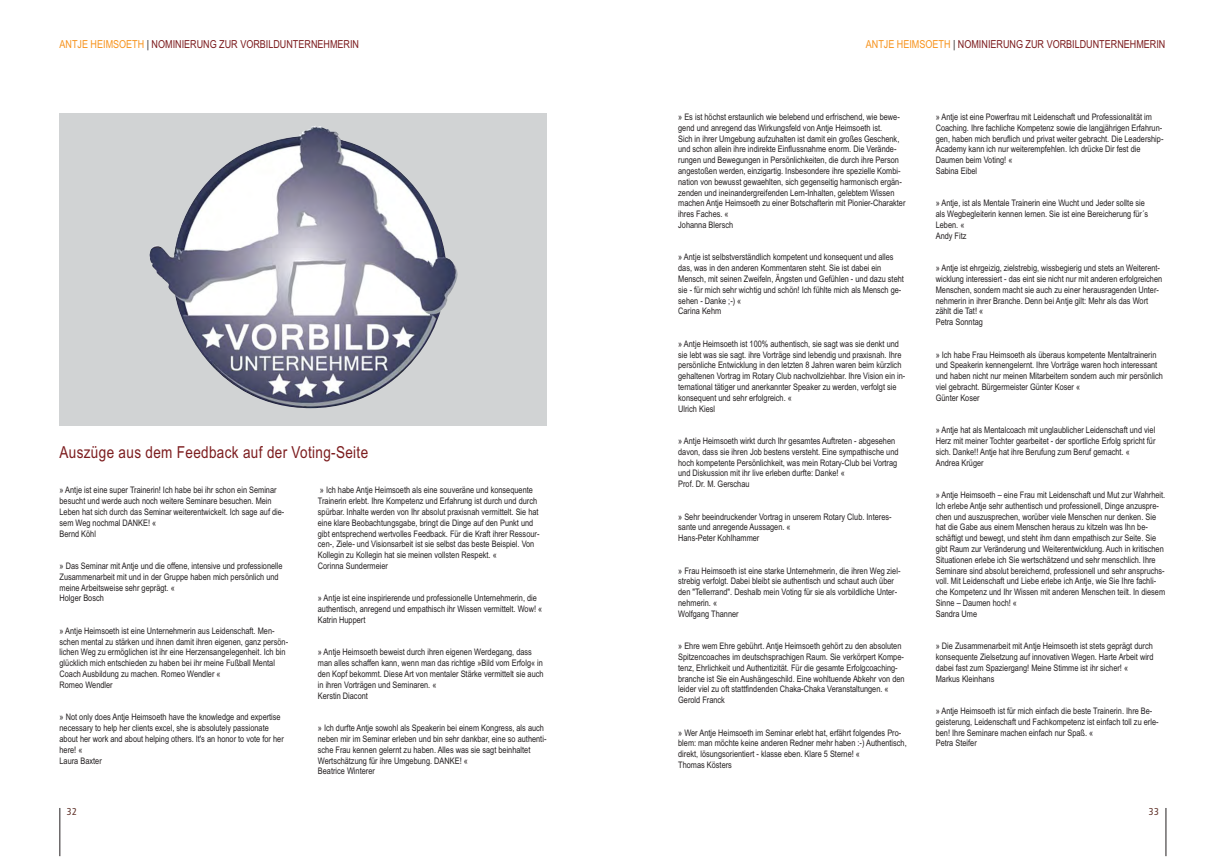
<style>
.page{position:relative;width:1225px;height:859px;background:#fff}
.page>*{position:absolute;margin:0;border:0;box-sizing:border-box;transform-origin:0 0}
.t1{font:16.5px "Arial Narrow";letter-spacing:.02em;color:#7c1c1e}
.t2{font:11px "Arial Narrow";color:#7c1c1e}
.t3{font:condensed 10px "Frutiger";color:#62352d}
.t4{font:9px/10.8px "Arial Narrow";color:#231f20}
.s1{color:#f7931d}
.s2{color:#231f20}
</style>
<div class="page">
<hr style="left:1165px;top:808px;width:1px;height:48px;background:#231f20">
<hr style="left:60px;top:808px;width:1px;height:48px;background:#231f20">
<div style="left:60px;top:113px;width:486px;height:313px;background:#d1d3d4"></div>
<img style="left:149px;top:126px;width:309px;height:282px">
<p class="t2" style="left:60px;top:40px;width:301px"><span class="s1">ANTJE HEIMSOETH</span> <span class="s2">|</span> NOMINIERUNG ZUR VORBILDUNTERNEHMERIN</p>
<h1 class="t1" style="left:60px;top:446px;width:310px">Auszüge aus dem Feedback auf der Voting-Seite</h1>
<p class="t4" style="left:60px;top:486px;width:226px">» Antje ist eine super Trainerin! Ich habe bei ihr schon ein Seminar besucht und werde auch noch weitere Seminare besuchen. Mein Leben hat sich durch das Seminar weiterentwickelt. Ich sage auf die&shy;sem Weg nochmal DANKE! «<br>Bernd Köhl</p>
<p class="t4" style="left:60px;top:561px;width:225px">» Das Seminar mit Antje und die offene, intensive und professionelle Zusammenarbeit mit und in der Gruppe haben mich persönlich und meine Arbeitsweise sehr geprägt. «<br>Holger Bosch</p>
<p class="t4" style="left:60px;top:626px;width:230px">» Antje Heimsoeth ist eine Unternehmerin aus Leidenschaft. Men&shy;schen mental zu stärken und ihnen damit ihren eigenen, ganz persön&shy;lichen Weg zu ermöglichen ist ihr eine Herzensangelegenheit. Ich bin glücklich mich entschieden zu haben bei ihr meine Fußball Mental Coach Ausbildung zu machen. Romeo Wendler «<br>Romeo Wendler</p>
<p class="t4" style="left:60px;top:713px;width:226px">» Not only does Antje Heimsoeth have the knowledge and expertise necessary to help her clients excel, she is absolutely passionate about her work and about helping others. It's an honor to vote for her here! «<br>Laura Baxter</p>
<p class="t4" style="left:318px;top:486px;width:223px">» Ich habe Antje Heimsoeth als eine souveräne und konsequente Trainerin erlebt. Ihre Kompetenz und Erfahrung ist durch und durch spürbar. Inhalte werden von Ihr absolut praxisnah vermittelt. Sie hat eine klare Beobachtungsgabe, bringt die Dinge auf den Punkt und gibt entsprechend wertvolles Feedback. Für die Kraft ihrer Ressour&shy;cen-, Ziele- und Visionsarbeit ist sie selbst das beste Beispiel. Von Kollegin zu Kollegin hat sie meinen vollsten Respekt. «<br>Corinna Sundermeier</p>
<p class="t4" style="left:318px;top:594px;width:226px">» Antje ist eine inspirierende und professionelle Unternehmerin, die authentisch, anregend und empathisch ihr Wissen vermittelt. Wow! «<br>Katrin Huppert</p>
<p class="t4" style="left:318px;top:648px;width:227px">» Antje Heimsoeth beweist durch ihren eigenen Werdegang, dass man alles schaffen kann, wenn man das richtige »Bild vom Erfolg« in den Kopf bekommt. Diese Art von mentaler Stärke vermittelt sie auch in ihren Vorträgen und Seminaren. «<br>Kerstin Diacont</p>
<p class="t4" style="left:318px;top:723px;width:230px">» Ich durfte Antje sowohl als Speakerin bei einem Kongress, als auch neben mir im Seminar erleben und bin sehr dankbar, eine so authenti&shy;sche Frau kennen gelernt zu haben. Alles was sie sagt beinhaltet Wertschätzung für ihre Umgebung. DANKE! «<br>Beatrice Winterer</p>
<p class="t3" style="left:67px;top:808px;width:12px">32</p>
<p class="t2" style="left:866px;top:40px;width:301px"><span class="s1">ANTJE HEIMSOETH</span> <span class="s2">|</span> NOMINIERUNG ZUR VORBILDUNTERNEHMERIN</p>
<p class="t4" style="left:678px;top:112px;width:229px">» Es ist höchst erstaunlich wie belebend und erfrischend, wie bewe&shy;gend und anregend das Wirkungsfeld von Antje Heimsoeth ist.<br>Sich in ihrer Umgebung aufzuhalten ist damit ein großes Geschenk, und schon allein ihre indirekte Einflussnahme enorm. Die Verände&shy;rungen und Bewegungen in Persönlichkeiten, die durch ihre Person angestoßen werden, einzigartig. Insbesondere ihre spezielle Kombi&shy;nation von bewusst gewaehlten, sich gegenseitig harmonisch ergän&shy;zenden und ineinandergreifenden Lern-Inhalten, gelebtem Wissen machen Antje Heimsoeth zu einer Botschafterin mit Pionier-Charakter ihres Faches. «<br>Johanna Blersch</p>
<p class="t4" style="left:678px;top:253px;width:227px">» Antje ist selbstverständlich kompetent und konsequent und alles das, was in den anderen Kommentaren steht. Sie ist dabei ein Mensch, mit seinen Zweifeln, Ängsten und Gefühlen - und dazu steht sie - für mich sehr wichtig und schön! Ich fühlte mich als Mensch ge&shy;sehen - Danke ;-) «<br>Carina Kehm</p>
<p class="t4" style="left:678px;top:339px;width:229px">» Antje Heimsoeth ist 100% authentisch, sie sagt was sie denkt und sie lebt was sie sagt. ihre Vorträge sind lebendig und praxisnah. Ihre persönliche Entwicklung in den letzten 8 Jahren waren beim kürzlich gehaltenen Vortrag im Rotary Club nachvollziehbar. Ihre Vision ein in&shy;ternational tätiger und anerkannter Speaker zu werden, verfolgt sie konsequent und sehr erfolgreich. «<br>Ulrich Kiesl</p>
<p class="t4" style="left:678px;top:436px;width:222px">» Antje Heimsoeth wirkt durch Ihr gesamtes Auftreten - abgesehen davon, dass sie ihren Job bestens versteht. Eine sympathische und hoch kompetente Persönlichkeit, was mein Rotary-Club bei Vortrag und Diskussion mit ihr live erleben durfte: Danke! «<br>Prof. Dr. M. Gerschau</p>
<p class="t4" style="left:678px;top:512px;width:215px">» Sehr beeindruckender Vortrag in unserem Rotary Club. Interes&shy;sante und anregende Aussagen. «<br>Hans-Peter Kohlhammer</p>
<p class="t4" style="left:678px;top:566px;width:224px">» Frau Heimsoeth ist eine starke Unternehmerin, die ihren Weg ziel&shy;strebig verfolgt. Dabei bleibt sie authentisch und schaut auch über den "Tellerrand". Deshalb mein Voting für sie als vorbildliche Unter&shy;nehmerin. «<br>Wolfgang Thanner</p>
<p class="t4" style="left:678px;top:641px;width:228px">» Ehre wem Ehre gebührt. Antje Heimsoeth gehört zu den absoluten Spitzencoaches im deutschsprachigen Raum. Sie verkörpert Kompe&shy;tenz, Ehrlichkeit und Authentizität. Für die gesamte Erfolgcoaching&shy;branche ist Sie ein Aushängeschild. Eine wohltuende Abkehr von den leider viel zu oft stattfindenden Chaka-Chaka Veranstaltungen. « Gerold Franck</p>
<p class="t4" style="left:678px;top:728px;width:230px">» Wer Antje Heimsoeth im Seminar erlebt hat, erfährt folgendes Pro&shy;blem: man möchte keine anderen Redner mehr haben :-) Authentisch, direkt, lösungsorientiert - klasse eben. Klare 5 Sterne! «<br>Thomas Kösters</p>
<p class="t4" style="left:935px;top:112px;width:229px">» Antje ist eine Powerfrau mit Leidenschaft und Professionalität im Coaching. Ihre fachliche Kompetenz sowie die langjährigen Erfahrun&shy;gen, haben mich beruflich und privat weiter gebracht. Die Leadership-Academy kann ich nur weiterempfehlen. Ich drücke Dir fest die Daumen beim Voting! «<br>Sabina Eibel</p>
<p class="t4" style="left:935px;top:199px;width:214px">» Antje, ist als Mentale Trainerin eine Wucht und Jeder sollte sie als Wegbegleiterin kennen lernen. Sie ist eine Bereicherung für´s Leben. «<br>Andy Fitz</p>
<p class="t4" style="left:935px;top:263px;width:228px">» Antje ist ehrgeizig, zielstrebig, wissbegierig und stets an Weiterent&shy;wicklung interessiert - das eint sie nicht nur mit anderen erfolgreichen Menschen, sondern macht sie auch zu einer herausragenden Unter&shy;nehmerin in ihrer Branche. Denn bei Antje gilt: Mehr als das Wort zählt die Tat! «<br>Petra Sonntag</p>
<p class="t4" style="left:935px;top:350px;width:229px">» Ich habe Frau Heimsoeth als überaus kompetente Mentaltrainerin und Speakerin kennengelernt. Ihre Vorträge waren hoch interessant und haben nicht nur meinen Mitarbeitern sondern auch mir persönlich viel gebracht. Bürgermeister Günter Koser «<br>Günter Koser</p>
<p class="t4" style="left:935px;top:425px;width:221px">» Antje hat als Mentalcoach mit unglaublicher Leidenschaft und viel Herz mit meiner Tochter gearbeitet - der sportliche Erfolg spricht für sich. Danke!! Antje hat ihre Berufung zum Beruf gemacht. « Andrea Krüger</p>
<p class="t4" style="left:935px;top:490px;width:231px">» Antje Heimsoeth – eine Frau mit Leidenschaft und Mut zur Wahrheit.<br>Ich erlebe Antje sehr authentisch und professionell, Dinge anzuspre&shy;chen und auszusprechen, worüber viele Menschen nur denken. Sie hat die Gabe aus einem Menschen heraus zu kitzeln was Ihn be&shy;schäftigt und bewegt, und steht ihm dann empathisch zur Seite. Sie gibt Raum zur Veränderung und Weiterentwicklung. Auch in kritischen Situationen erlebe ich Sie wertschätzend und sehr menschlich. Ihre Seminare sind absolut bereichernd, professionell und sehr anspruchs&shy;voll. Mit Leidenschaft und Liebe erlebe ich Antje, wie Sie Ihre fachli&shy;che Kompetenz und Ihr Wissen mit anderen Menschen teilt. In diesem Sinne – Daumen hoch! «<br>Sandra Ume</p>
<p class="t4" style="left:935px;top:641px;width:219px">» Die Zusammenarbeit mit Antje Heimsoeth ist stets geprägt durch konsequente Zielsetzung auf innovativen Wegen. Harte Arbeit wird dabei fast zum Spaziergang! Meine Stimme ist ihr sicher! « Markus Kleinhans</p>
<p class="t4" style="left:935px;top:706px;width:224px">» Antje Heimsoeth ist für mich einfach die beste Trainerin. Ihre Be&shy;geisterung, Leidenschaft und Fachkompetenz ist einfach toll zu erle&shy;ben! Ihre Seminare machen einfach nur Spaß. «<br>Petra Steifer</p>
<p class="t3" style="left:1149px;top:808px;width:12px">33</p>
</div>
